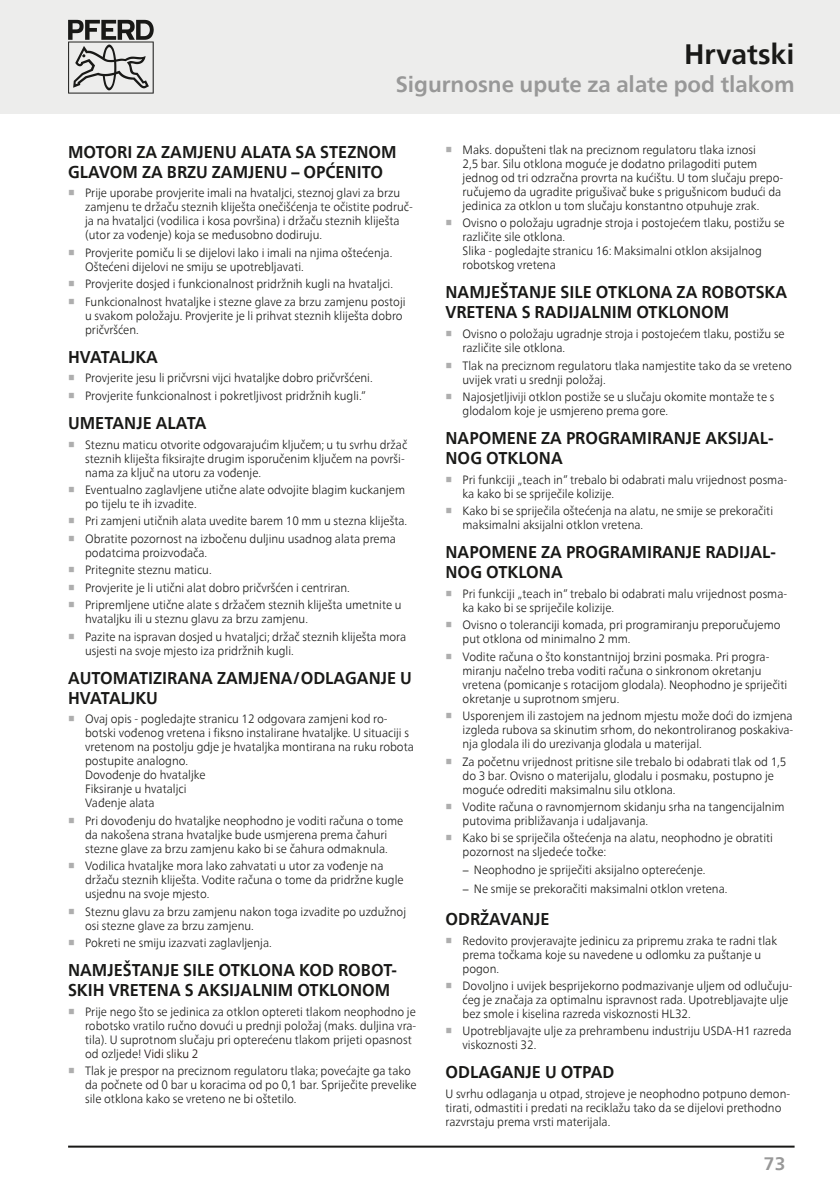
<style>
.page{position:relative;width:840px;height:1191px;background:#fff}
.page>*{position:absolute;margin:0;border:0;box-sizing:border-box;transform-origin:0 0}
.Headline{font:700 28px "Neue Frutiger World";color:#191917}
.Subhead_grau{font:700 22px "Neue Frutiger World";color:#989898}
.t1{font:700 18px "Neue Frutiger World";color:#989898}
.Copy_Head{font:700 17px/20px "Neue Frutiger World";color:#191917;scale:.95 1}
.Copy{font:300 12px/14px "Neue Frutiger World";color:#191917;scale:.95 1}
.s1{font-family:"Arial Unicode MS";font-weight:700;color:#aeaeae}
.s2{color:#1d0c05}
</style>
<div class="page">
<div style="left:0;top:0;width:839px;height:113px;background:#ededec"></div>
<svg style="left:68px;top:20px;width:86px;height:74px"></svg>
<hr style="left:68px;top:1145px;width:726px;height:2px;background:#191917">
<p class="Headline" style="left:683px;top:29px;width:112px">Hrvatski</p>
<p class="Subhead_grau" style="left:395px;top:65px;width:400px">Sigurnosne upute za alate pod tlakom</p>
<p class="Copy_Head" style="left:68px;top:142px;width:347px">MOTORI ZA ZAMJENU ALATA SA STEZNOM<br>GLAVOM ZA BRZU ZAMJENU – OPĆENITO</p>
<p class="Copy" style="left:85px;top:186px;width:346px;text-indent:-17px"><span class="s1">■</span> Prije uporabe provjerite imali na hvataljci, steznoj glavi za brzu zamjenu te držaču steznih kliješta onečišćenja te očistite područ&shy;ja na hvataljci (vodilica i kosa površina) i držaču steznih kliješta (utor za vođenje) koja se međusobno dodiruju.</p>
<p class="Copy" style="left:85px;top:246px;width:325px;text-indent:-17px"><span class="s1">■</span> Provjerite pomiču li se dijelovi lako i imali na njima oštećenja.<br>Oštećeni dijelovi ne smiju se upotrebljavati.</p>
<p class="Copy" style="left:68px;top:277px;width:343px"><span class="s1">■</span> Provjerite dosjed i funkcionalnost pridržnih kugli na hvataljci.</p>
<p class="Copy" style="left:85px;top:294px;width:339px;text-indent:-17px"><span class="s1">■</span> Funkcionalnost hvataljke i stezne glave za brzu zamjenu postoji u svakom položaju. Provjerite je li prihvat steznih kliješta dobro pričvršćen.</p>
<p class="Copy_Head" style="left:68px;top:346px;width:96px">HVATALJKA</p>
<p class="Copy" style="left:68px;top:371px;width:322px"><span class="s1">■</span> Provjerite jesu li pričvrsni vijci hvataljke dobro pričvršćeni.</p>
<p class="Copy" style="left:68px;top:389px;width:315px"><span class="s1">■</span> Provjerite funkcionalnost i pokretljivost pridržnih kugli.”</p>
<p class="Copy_Head" style="left:68px;top:413px;width:147px">UMETANJE ALATA</p>
<p class="Copy" style="left:85px;top:437px;width:340px;text-indent:-17px"><span class="s1">■</span> Steznu maticu otvorite odgovarajućim ključem; u tu svrhu držač steznih kliješta fiksirajte drugim isporučenim ključem na površi&shy;nama za ključ na utoru za vođenje.</p>
<p class="Copy" style="left:85px;top:483px;width:338px;text-indent:-17px"><span class="s1">■</span> Eventualno zaglavljene utične alate odvojite blagim kuckanjem po tijelu te ih izvadite.</p>
<p class="Copy" style="left:68px;top:514px;width:358px"><span class="s1">■</span> Pri zamjeni utičnih alata uvedite barem 10 mm u stezna kliješta.</p>
<p class="Copy" style="left:85px;top:532px;width:328px;text-indent:-17px"><span class="s1">■</span> Obratite pozornost na izbočenu duljinu usadnog alata prema podatcima proizvođača.</p>
<p class="Copy" style="left:68px;top:563px;width:153px"><span class="s1">■</span> Pritegnite steznu maticu.</p>
<p class="Copy" style="left:68px;top:580px;width:298px"><span class="s1">■</span> Provjerite je li utični alat dobro pričvršćen i centriran.</p>
<p class="Copy" style="left:85px;top:598px;width:334px;text-indent:-17px"><span class="s1">■</span> Pripremljene utične alate s držačem steznih kliješta umetnite u hvataljku ili u steznu glavu za brzu zamjenu.</p>
<p class="Copy" style="left:85px;top:629px;width:339px;text-indent:-17px"><span class="s1">■</span> Pazite na ispravan dosjed u hvataljci; držač steznih kliješta mora usjesti na svoje mjesto iza pridržnih kugli.</p>
<p class="Copy_Head" style="left:68px;top:667px;width:363px">AUTOMATIZIRANA ZAMJENA/ODLAGANJE U<br>HVATALJKU</p>
<p class="Copy" style="left:85px;top:712px;width:347px;text-indent:-17px"><span class="s1">■</span> Ovaj opis - pogledajte stranicu 12 odgovara zamjeni kod ro&shy;botski vođenog vretena i fiksno instalirane hvataljke. U situaciji s vretenom na postolju gdje je hvataljka montirana na ruku robota postupite analogno.<br>Dovođenje do hvataljke<br>Fiksiranje u hvataljci<br>Vađenje alata</p>
<p class="Copy" style="left:68px;top:813px;width:354px;text-align:center"><span class="s1">■</span> Pri dovođenju do hvataljke neophodno je voditi računa o tome da nakošena strana hvataljke bude usmjerena prema čahuri stezne glave za brzu zamjenu kako bi se čahura odmaknula.</p>
<p class="Copy" style="left:85px;top:859px;width:336px;text-indent:-17px"><span class="s1">■</span> Vodilica hvataljke mora lako zahvatati u utor za vođenje na držaču steznih kliješta. Vodite računa o tome da pridržne kugle usjednu na svoje mjesto.</p>
<p class="Copy" style="left:85px;top:904px;width:339px;text-indent:-17px"><span class="s1">■</span> Steznu glavu za brzu zamjenu nakon toga izvadite po uzdužnoj osi stezne glave za brzu zamjenu.</p>
<p class="Copy" style="left:68px;top:935px;width:216px"><span class="s1">■</span> Pokreti ne smiju izazvati zaglavljenja.</p>
<p class="Copy_Head" style="left:68px;top:959px;width:347px">NAMJEŠTANJE SILE OTKLONA KOD ROBOT-<br>SKIH VRETENA S AKSIJALNIM OTKLONOM</p>
<p class="Copy" style="left:85px;top:1004px;width:350px;text-indent:-17px"><span class="s1">■</span> Prije nego što se jedinica za otklon optereti tlakom neophodno je robotsko vratilo ručno dovući u prednji položaj (maks. duljina vra&shy;tila). U suprotnom slučaju pri opterećenu tlakom prijeti opasnost od ozljede! <span class="s2">Vidi sliku 2</span></p>
<p class="Copy" style="left:85px;top:1064px;width:350px;text-indent:-17px"><span class="s1">■</span> Tlak je prespor na preciznom regulatoru tlaka; povećajte ga tako da počnete od 0 bar u koracima od po 0,1 bar. Spriječite prevelike sile otklona kako se vreteno ne bi oštetilo.</p>
<p class="Copy" style="left:462px;top:143px;width:339px;text-indent:-17px"><span class="s1">■</span> Maks. dopušteni tlak na preciznom regulatoru tlaka iznosi<br>2,5 bar. Silu otklona moguće je dodatno prilagoditi putem jednog od tri odzračna provrta na kućištu. U tom slučaju prepo&shy;ručujemo da ugradite prigušivač buke s prigušnicom budući da jedinica za otklon u tom slučaju konstantno otpuhuje zrak.</p>
<p class="Copy" style="left:462px;top:216px;width:340px;text-indent:-17px"><span class="s1">■</span> Ovisno o položaju ugradnje stroja i postojećem tlaku, postižu se različite sile otklona.<br>Slika - pogledajte stranicu 16: Maksimalni otklon aksijalnog robotskog vretena</p>
<p class="Copy_Head" style="left:445px;top:282px;width:361px">NAMJEŠTANJE SILE OTKLONA ZA ROBOTSKA<br>VRETENA S RADIJALNIM OTKLONOM</p>
<p class="Copy" style="left:462px;top:327px;width:340px;text-indent:-17px"><span class="s1">■</span> Ovisno o položaju ugradnje stroja i postojećem tlaku, postižu se različite sile otklona.</p>
<p class="Copy" style="left:462px;top:358px;width:348px;text-indent:-17px"><span class="s1">■</span> Tlak na preciznom regulatoru tlaka namjestite tako da se vreteno uvijek vrati u srednji položaj.</p>
<p class="Copy" style="left:462px;top:390px;width:329px;text-indent:-17px"><span class="s1">■</span> Najosjetljiviji otklon postiže se u slučaju okomite montaže te s glodalom koje je usmjereno prema gore.</p>
<p class="Copy_Head" style="left:445px;top:428px;width:347px">NAPOMENE ZA PROGRAMIRANJE AKSIJAL-<br>NOG OTKLONA</p>
<p class="Copy" style="left:462px;top:472px;width:343px;text-indent:-17px"><span class="s1">■</span> Pri funkciji „teach in” trebalo bi odabrati malu vrijednost posma&shy;ka kako bi se spriječile kolizije.</p>
<p class="Copy" style="left:462px;top:504px;width:328px;text-indent:-17px"><span class="s1">■</span> Kako bi se spriječila oštećenja na alatu, ne smije se prekoračiti maksimalni aksijalni otklon vretena.</p>
<p class="Copy_Head" style="left:445px;top:542px;width:349px">NAPOMENE ZA PROGRAMIRANJE RADIJAL-<br>NOG OTKLONA</p>
<p class="Copy" style="left:462px;top:587px;width:343px;text-indent:-17px"><span class="s1">■</span> Pri funkciji „teach in” trebalo bi odabrati malu vrijednost posma&shy;ka kako bi se spriječile kolizije.</p>
<p class="Copy" style="left:462px;top:618px;width:336px;text-indent:-17px"><span class="s1">■</span> Ovisno o toleranciji komada, pri programiranju preporučujemo put otklona od minimalno 2 mm.</p>
<p class="Copy" style="left:462px;top:649px;width:343px;text-indent:-17px"><span class="s1">■</span> Vodite računa o što konstantnijoj brzini posmaka. Pri progra&shy;miranju načelno treba voditi računa o sinkronom okretanju vretena (pomicanje s rotacijom glodala). Neophodno je spriječiti okretanje u suprotnom smjeru.</p>
<p class="Copy" style="left:462px;top:709px;width:349px;text-align:justify;text-indent:-17px"><span class="s1">■</span> Usporenjem ili zastojem na jednom mjestu može doći do izmjena izgleda rubova sa skinutim srhom, do nekontroliranog poskakiva&shy;nja glodala ili do urezivanja glodala u materijal.</p>
<p class="Copy" style="left:462px;top:754px;width:342px;text-indent:-17px"><span class="s1">■</span> Za početnu vrijednost pritisne sile trebalo bi odabrati tlak od 1,5 do 3 bar. Ovisno o materijalu, glodalu i posmaku, postupno je moguće odrediti maksimalnu silu otklona.</p>
<p class="Copy" style="left:462px;top:800px;width:340px;text-indent:-17px"><span class="s1">■</span> Vodite računa o ravnomjernom skidanju srha na tangencijalnim putovima približavanja i udaljavanja.</p>
<p class="Copy" style="left:462px;top:831px;width:328px;text-indent:-17px"><span class="s1">■</span> Kako bi se spriječila oštećenja na alatu, neophodno je obratiti pozornost na sljedeće točke:</p>
<p class="Copy" style="left:462px;top:862px;width:257px">− Neophodno je spriječiti aksijalno opterećenje.</p>
<p class="Copy" style="left:462px;top:882px;width:280px">− Ne smije se prekoračiti maksimalni otklon vretena.</p>
<p class="Copy_Head" style="left:445px;top:908px;width:111px">ODRŽAVANJE</p>
<p class="Copy" style="left:462px;top:933px;width:332px;text-indent:-17px"><span class="s1">■</span> Redovito provjeravajte jedinicu za pripremu zraka te radni tlak prema točkama koje su navedene u odlomku za puštanje u pogon.</p>
<p class="Copy" style="left:462px;top:978px;width:348px;text-indent:-17px"><span class="s1">■</span> Dovoljno i uvijek besprijekorno podmazivanje uljem od odlučuju&shy;ćeg je značaja za optimalnu ispravnost rada. Upotrebljavajte ulje bez smole i kiselina razreda viskoznosti HL32.</p>
<p class="Copy" style="left:462px;top:1024px;width:347px;text-indent:-17px"><span class="s1">■</span> Upotrebljavajte ulje za prehrambenu industriju USDA-H1 razreda viskoznosti 32.</p>
<p class="Copy_Head" style="left:445px;top:1062px;width:179px">ODLAGANJE U OTPAD</p>
<p class="Copy" style="left:445px;top:1087px;width:364px">U svrhu odlaganja u otpad, strojeve je neophodno potpuno demon&shy;tirati, odmastiti i predati na reciklažu tako da se dijelovi prethodno razvrstaju prema vrsti materijala.</p>
<h3 class="t1" style="left:763px;top:1147px;width:23px">73</h3>
</div>
